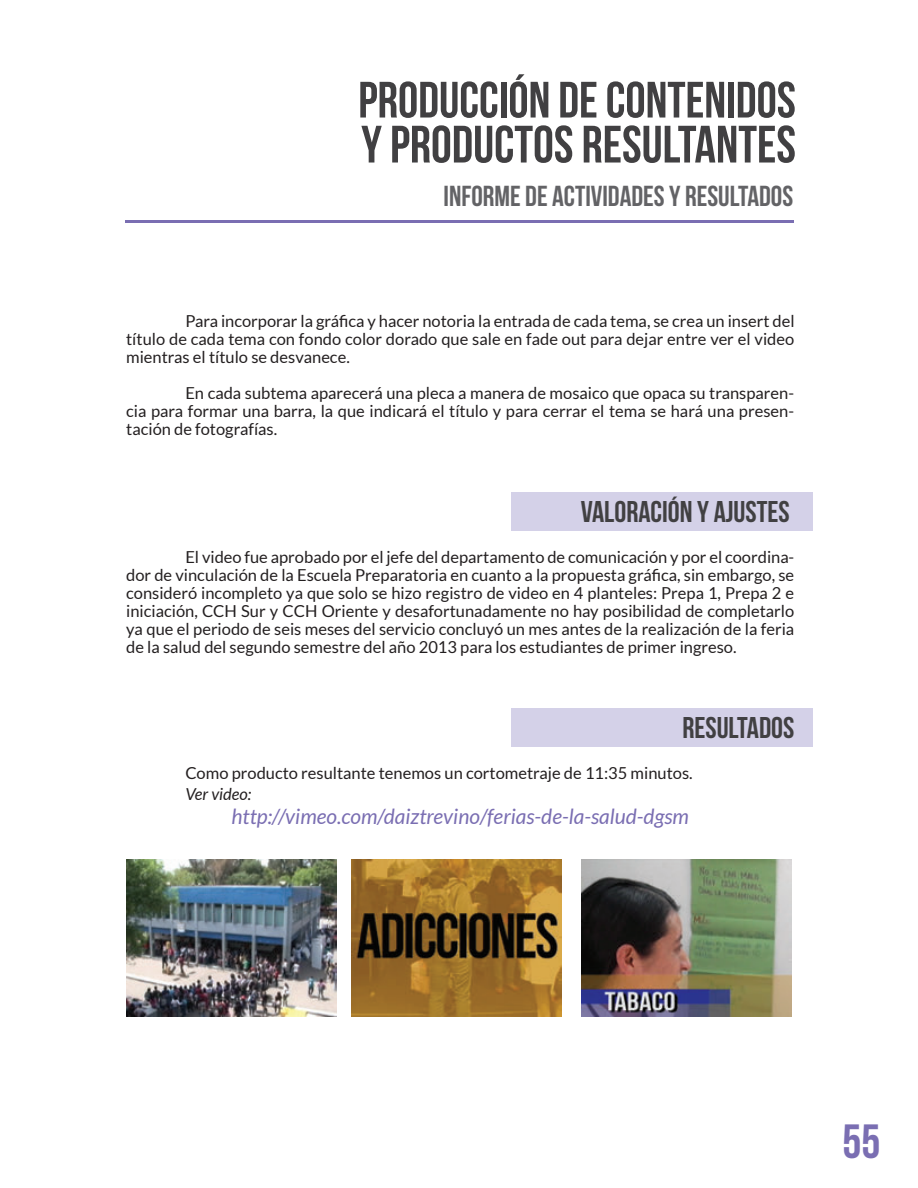
<style>
.page{position:relative;width:918px;height:1188px;background:#fff}
.page>*{position:absolute;margin:0;border:0;box-sizing:border-box;transform-origin:0 0}
.t1{font:52.5px "Bebas Neue";color:#414042}
.t2{font:51px "Bebas Neue";color:#414042}
.t3{font:48px "Bebas Neue";color:#7a6eb2}
.t4{font:30px "Bebas Neue";color:#414042}
.t5{font:28.95px "Bebas Neue";color:#636366}
.t6{font:italic 21px "Lato";color:#7a6eb2}
.t7{font:16.5px/18px "Lato";color:#231f20;text-align:justify}
.t8{font:italic 16.5px "Lato";color:#231f20}
</style>
<div class="page">
<hr style="left:125px;top:220px;width:668px;height:3px;background:#7a6eb2">
<div style="left:512px;top:492px;width:301px;height:39px;background:#d4d1e8"></div>
<div style="left:512px;top:708px;width:301px;height:39px;background:#d4d1e8"></div>
<img style="left:126px;top:860px;width:210px;height:157px">
<img style="left:352px;top:860px;width:210px;height:157px">
<img style="left:581px;top:860px;width:210px;height:157px">
<h2 class="t2" style="left:358px;top:72px;width:439px">PRODUCCIÓN DE CONTENIDOS</h2>
<h1 class="t1" style="left:361px;top:116px;width:436px">Y PRODUCTOS RESULTANTES</h1>
<h3 class="t5" style="left:444px;top:180px;width:351px">INFORME DE ACTIVIDADES Y RESULTADOS</h3>
<p class="t7" style="left:126px;top:312px;width:670px;text-indent:59px">Para incorporar la gráfica y hacer notoria la entrada de cada tema, se crea un insert del título de cada tema con fondo color dorado que sale en fade out para dejar entre ver el video mientras el título se desvanece.</p>
<p class="t7" style="left:126px;top:384px;width:670px;text-indent:59px">En cada subtema aparecerá una pleca a manera de mosaico que opaca su transparen&shy;cia para formar una barra, la que indicará el título y para cerrar el tema se hará una presen&shy;tación de fotografías.</p>
<h3 class="t4" style="left:581px;top:495px;width:210px">VALORACIÓN Y AJUSTES</h3>
<p class="t7" style="left:126px;top:548px;width:670px;text-indent:59px">El video fue aprobado por el jefe del departamento de comunicación y por el coordina&shy;dor de vinculación de la Escuela Preparatoria en cuanto a la propuesta gráfica, sin embargo, se consideró incompleto ya que solo se hizo registro de video en 4 planteles: Prepa 1, Prepa 2 e iniciación, CCH Sur y CCH Oriente y desafortunadamente no hay posibilidad de completarlo ya que el periodo de seis meses del servicio concluyó un mes antes de la realización de la feria de la salud del segundo semestre del año 2013 para los estudiantes de primer ingreso.</p>
<h3 class="t4" style="left:682px;top:711px;width:114px">RESULTADOS</h3>
<p class="t7" style="left:185px;top:764px;width:509px">Como producto resultante tenemos un cortometraje de 11:35 minutos.</p>
<p class="t8" style="left:185px;top:785px;width:67px">Ver video:</p>
<p class="t6" style="left:231px;top:805px;width:459px">http://vimeo.com/daiztrevino/ferias-de-la-salud-dgsm</p>
<h3 class="t3" style="left:842px;top:1115px;width:40px">55</h3>
</div>
